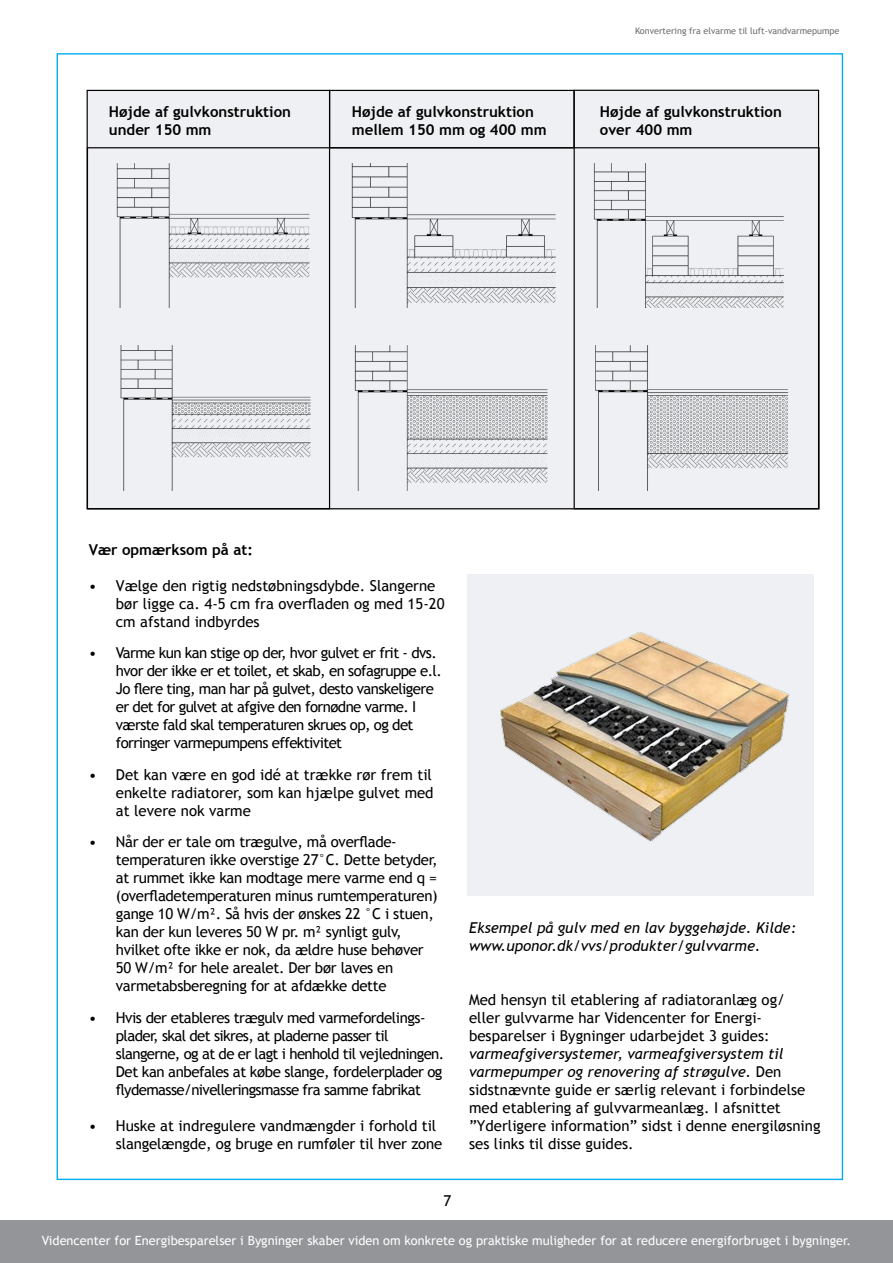
<style>
.page{position:relative;width:893px;height:1263px;background:#fff}
.page>*{position:absolute;margin:0;border:0;box-sizing:border-box;transform-origin:0 0}
.t1{font:15px/18px "Trebuchet MS";letter-spacing:-.02em;color:#000}
.t2{font:15px/18px "Trebuchet MS";letter-spacing:-.04em;color:#000}
.t3{font:15px/18px "Trebuchet MS";color:#000}
.t4{font:700 15px/18px "Trebuchet MS";color:#000}
.t5{font:italic 15px/18px "Trebuchet MS";color:#000}
.t6{font:12.75px "Trebuchet MS";color:#fff}
.t7{font:9px "Trebuchet MS";color:#6d6e71}
.s1{font-style:italic}
</style>
<div class="page">
<div style="left:89px;top:90px;width:730px;height:419px;background:#eff0f3"></div>
<img style="left:86px;top:163px;width:218px;height:145px">
<img style="left:304px;top:163px;width:252px;height:145px">
<img style="left:120px;top:346px;width:191px;height:145px">
<img style="left:354px;top:346px;width:194px;height:145px">
<img style="left:573px;top:346px;width:216px;height:145px">
<img style="left:573px;top:163px;width:211px;height:145px">
<div style="left:574px;top:90px;width:245px;height:419px;border:1px solid #000"></div>
<div style="left:329px;top:90px;width:246px;height:58px;border:1px solid #000"></div>
<div style="left:87px;top:90px;width:243px;height:419px;border:1px solid #000"></div>
<div style="left:467px;top:574px;width:347px;height:322px;background:#eff0f3"></div>
<img style="left:500px;top:631px;width:290px;height:211px">
<div style="left:0;top:1221px;width:893px;height:42px;background:#939598"></div>
<p class="t7" style="left:635px;top:26px;width:206px">Konvertering fra elvarme til luft-vandvarmepumpe</p>
<p class="t4" style="left:109px;top:102px;width:184px">Højde af gulvkonstruktion under 150 mm</p>
<p class="t4" style="left:352px;top:102px;width:196px">Højde af gulvkonstruktion mellem 150 mm og 400 mm</p>
<p class="t4" style="left:600px;top:102px;width:184px">Højde af gulvkonstruktion over 400 mm</p>
<p class="t4" style="left:89px;top:541px;width:165px">Vær opmærksom på at:</p>
<p class="t3" style="left:116px;top:577px;width:330px;text-indent:-27px">• Vælge den rigtig nedstøbningsdybde. Slangerne bør ligge ca. 4-5 cm fra overfladen og med 15-20 cm afstand indbyrdes</p>
<p class="t2" style="left:116px;top:644px;width:328px;text-indent:-27px">• Varme kun kan stige op der, hvor gulvet er frit - dvs. hvor der ikke er et toilet, et skab, en sofagruppe e.l.<br>Jo flere ting, man har på gulvet, desto vanskeligere er det for gulvet at afgive den fornødne varme. I værste fald skal temperaturen skrues op, og det forringer varmepumpens effektivitet</p>
<p class="t1" style="left:116px;top:766px;width:319px;text-align:justify;text-indent:-27px">• Det kan være en god idé at trække rør frem til enkelte radiatorer, som kan hjælpe gulvet med at levere nok varme</p>
<p class="t1" style="left:116px;top:833px;width:323px;text-indent:-27px">• Når der er tale om trægulve, må overflade&shy;temperaturen ikke overstige 27°C. Dette betyder, at rummet ikke kan modtage mere varme end q = (overfladetemperaturen minus rumtemperaturen) gange 10 W/m². Så hvis der ønskes 22 °C i stuen, kan der kun leveres 50 W pr. m² synligt gulv, hvilket ofte ikke er nok, da ældre huse behøver 50 W/m² for hele arealet. Der bør laves en varmetabsberegning for at afdække dette</p>
<p class="t2" style="left:116px;top:1009px;width:330px;text-indent:-27px">• Hvis der etableres trægulv med varmefordelings&shy;plader, skal det sikres, at pladerne passer til slangerne, og at de er lagt i henhold til vejledningen.<br>Det kan anbefales at købe slange, fordelerplader og flydemasse/nivelleringsmasse fra samme fabrikat</p>
<p class="t1" style="left:116px;top:1117px;width:328px;text-indent:-27px">• Huske at indregulere vandmængder i forhold til slangelængde, og bruge en rumføler til hver zone</p>
<p class="t1" style="left:443px;top:1192px;width:9px">7</p>
<p class="t5" style="left:469px;top:919px;width:329px">Eksempel på gulv med en lav byggehøjde. Kilde: www.uponor.dk/vvs/produkter/gulvvarme.</p>
<p class="t3" style="left:469px;top:991px;width:353px">Med hensyn til etablering af radiatoranlæg og/<br>eller gulvvarme har Videncenter for Energi&shy;besparelser i Bygninger udarbejdet 3 guides: <span class="s1">varmeafgiversystemer, varmeafgiversystem til varmepumper og renovering af strøgulve.</span> Den sidstnævnte guide er særlig relevant i forbindelse med etablering af gulvvarmeanlæg. I afsnittet ”Yderligere information” sidst i denne energiløsning ses links til disse guides.</p>
<p class="t6" style="left:42px;top:1233px;width:811px">Videncenter for Energibesparelser i Bygninger skaber viden om konkrete og praktiske muligheder for at reducere energiforbruget i bygninger.</p>
<p class="t6" style="left:135px;top:1233px;width:8px">e</p>
<p class="t6" style="left:248px;top:1233px;width:9px">b</p>
<p class="t6" style="left:557px;top:1233px;width:8px">g</p>
</div>
